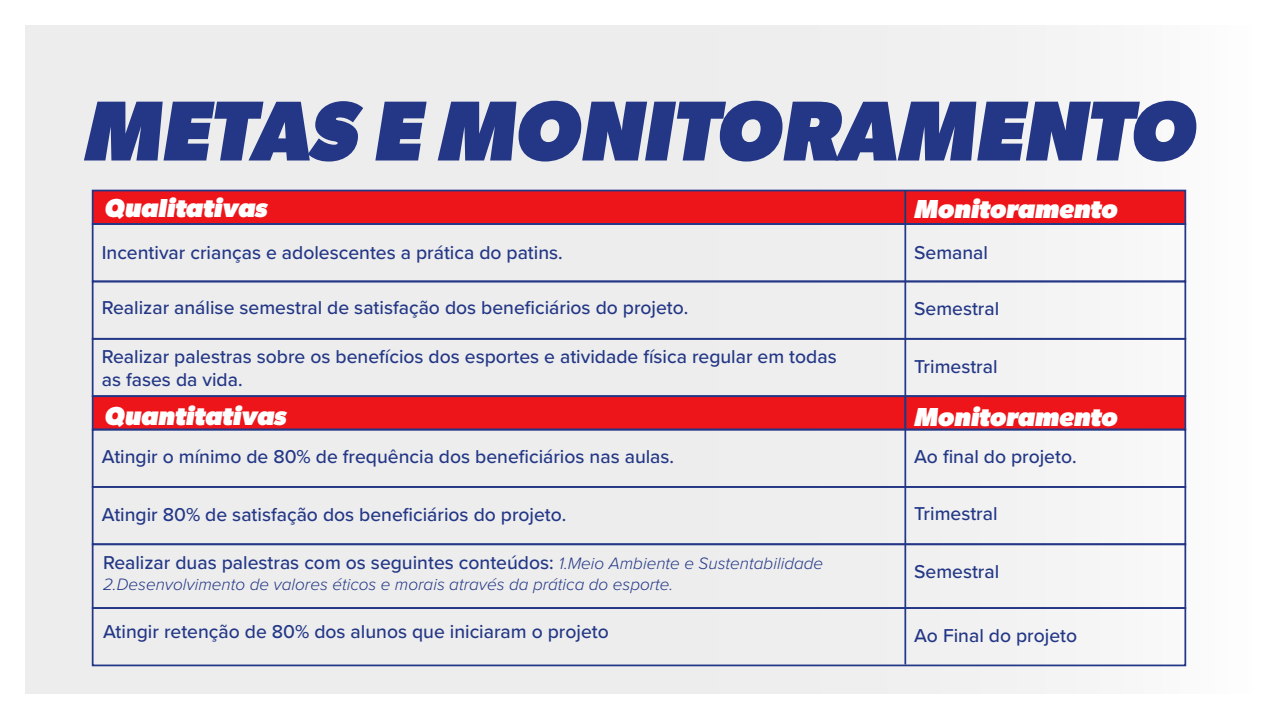
<style>
.page{position:relative;width:1278px;height:719px;background:#fff}
.page>*{position:absolute;margin:0;border:0;box-sizing:border-box;transform-origin:0 0}
.t1{font:italic 800 85.23px "Gibson";letter-spacing:-.005em;color:#233786}
.t2{font:italic 800 26.07px "Gibson";color:#fff}
.t3{font:500 19.34px/23.2px "Proxima Nova";color:#233786}
.t4{font:italic 300 17.06px "Proxima Nova";color:#233786}
.s1{font-weight:300;font-style:italic;font-size:17.06px}
</style>
<div class="page">
<div style="left:25px;top:25px;width:1227px;height:668px;background:linear-gradient(to right,#e9e9ea,#f5f5f5)"></div>
<div style="left:92px;top:190px;width:1094px;height:35px;background:#ed151a;border:2px solid #233786"></div>
<div style="left:92px;top:395px;width:1094px;height:35px;background:#ed151a"></div>
<div style="left:92px;top:223px;width:1094px;height:59px;border:2px solid #233786"></div>
<div style="left:92px;top:280px;width:1094px;height:60px;border:2px solid #233786"></div>
<div style="left:92px;top:428px;width:1094px;height:60px;border:2px solid #233786"></div>
<div style="left:92px;top:486px;width:1094px;height:59px;border:2px solid #233786"></div>
<div style="left:92px;top:543px;width:1094px;height:66px;border:2px solid #233786"></div>
<hr style="left:904px;top:190px;width:2px;height:34px;background:#07407b">
<div style="left:92px;top:338px;width:1094px;height:59px;border:2px solid #233786"></div>
<div style="left:92px;top:607px;width:1094px;height:59px;border:2px solid #233786"></div>
<hr style="left:904px;top:223px;width:2px;height:441px;background:#233786">
<h1 class="t1" style="left:84px;top:80px;width:1112px">METAS E MONITORAMENTO</h1>
<h2 class="t2" style="left:104px;top:193px;width:164px">Qualitativas</h2>
<p class="t3" style="left:102px;top:240px;width:462px">Incentivar crianças e adolescentes a prática do patins.</p>
<p class="t3" style="left:102px;top:295px;width:588px">Realizar análise semestral de satisfação dos beneficiários do projeto.</p>
<p class="t3" style="left:102px;top:344px;width:736px">Realizar palestras sobre os benefícios dos esportes e atividade física regular em todas as fases da vida.</p>
<h2 class="t2" style="left:914px;top:193px;width:205px">Monitoramento</h2>
<p class="t3" style="left:914px;top:240px;width:75px">Semanal</p>
<p class="t3" style="left:914px;top:296px;width:87px">Semestral</p>
<p class="t3" style="left:914px;top:354px;width:85px">Trimestral</p>
<h2 class="t2" style="left:104px;top:400px;width:183px">Quantitativas</h2>
<h2 class="t2" style="left:914px;top:401px;width:205px">Monitoramento</h2>
<p class="t3" style="left:102px;top:444px;width:574px">Atingir o mínimo de 80% de frequência dos beneficiários nas aulas.</p>
<p class="t3" style="left:102px;top:502px;width:466px">Atingir 80% de satisfação dos beneficiários do projeto.</p>
<p class="t3" style="left:103px;top:550px;width:722px">Realizar duas palestras com os seguintes conteúdos: <span class="s1">1.Meio Ambiente e Sustentabilidade</span></p>
<p class="t4" style="left:103px;top:571px;width:571px">2.Desenvolvimento de valores éticos e morais através da prática do esporte.</p>
<p class="t3" style="left:103px;top:619px;width:507px">Atingir retenção de 80% dos alunos que iniciaram o projeto</p>
<p class="t3" style="left:914px;top:444px;width:164px">Ao final do projeto.</p>
<p class="t3" style="left:914px;top:501px;width:85px">Trimestral</p>
<p class="t3" style="left:914px;top:559px;width:87px">Semestral</p>
<p class="t3" style="left:914px;top:623px;width:164px">Ao Final do projeto</p>
</div>
